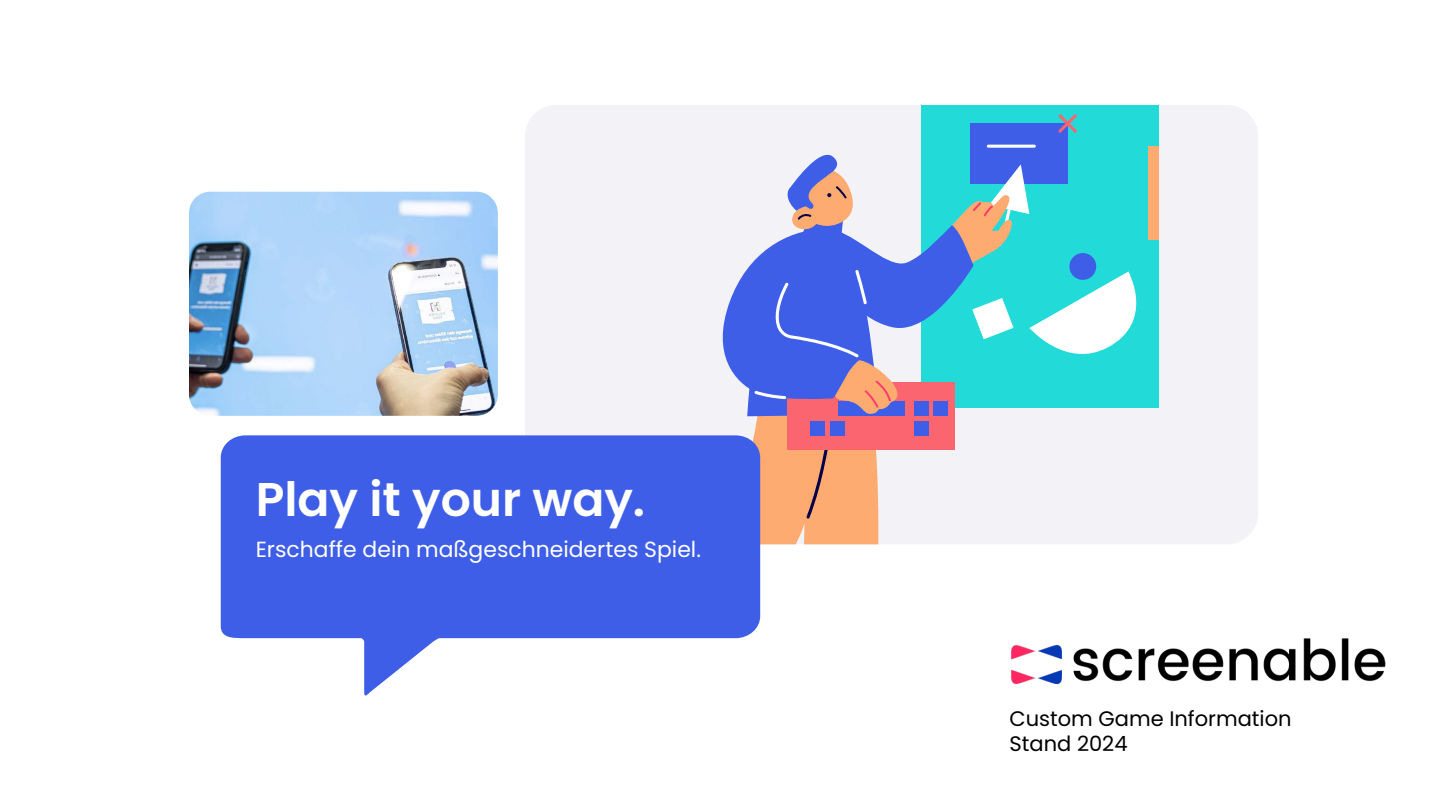
<style>
.page{position:relative;width:1440px;height:810px;background:#fff}
.page>*{position:absolute;margin:0;border:0;box-sizing:border-box;transform-origin:0 0}
.t1{font:600 47.25px "Poppins";color:#fff}
.t2{font:21.9px "Poppins";color:#fff}
.t3{font:21px/25.2px "Poppins";color:#000}
</style>
<div class="page">
<div style="left:525px;top:105px;width:733px;height:439px;background:#f3f3f7;border-radius:31px"></div>
<div style="left:922px;top:105px;width:237px;height:303px;background:#22dad8"></div>
<div style="left:971px;top:123px;width:97px;height:61px;background:#3e5ee7"></div>
<svg style="left:1058px;top:114px;width:19px;height:19px"></svg>
<div style="left:1149px;top:146px;width:10px;height:94px;background:#fdab71"></div>
<hr style="left:987px;top:145px;width:49px;height:3px;background:#fff;border-radius:2px">
<svg style="left:722px;top:146px;width:427px;height:398px"></svg>
<img style="left:189px;top:192px;width:309px;height:224px">
<img style="left:1011px;top:638px;width:374px;height:46px">
<div style="left:221px;top:435px;width:539px;height:203px;background:#3e5ee7"></div>
<svg style="left:359px;top:637px;width:85px;height:59px"></svg>
<h1 class="t1" style="left:256px;top:472px;width:391px">Play it your way.</h1>
<p class="t2" style="left:256px;top:536px;width:447px">Erschaffe dein maßgeschneidertes Spiel.</p>
<p class="t3" style="left:1010px;top:706px;width:284px">Custom Game Information<br>Stand 2024</p>
</div>
